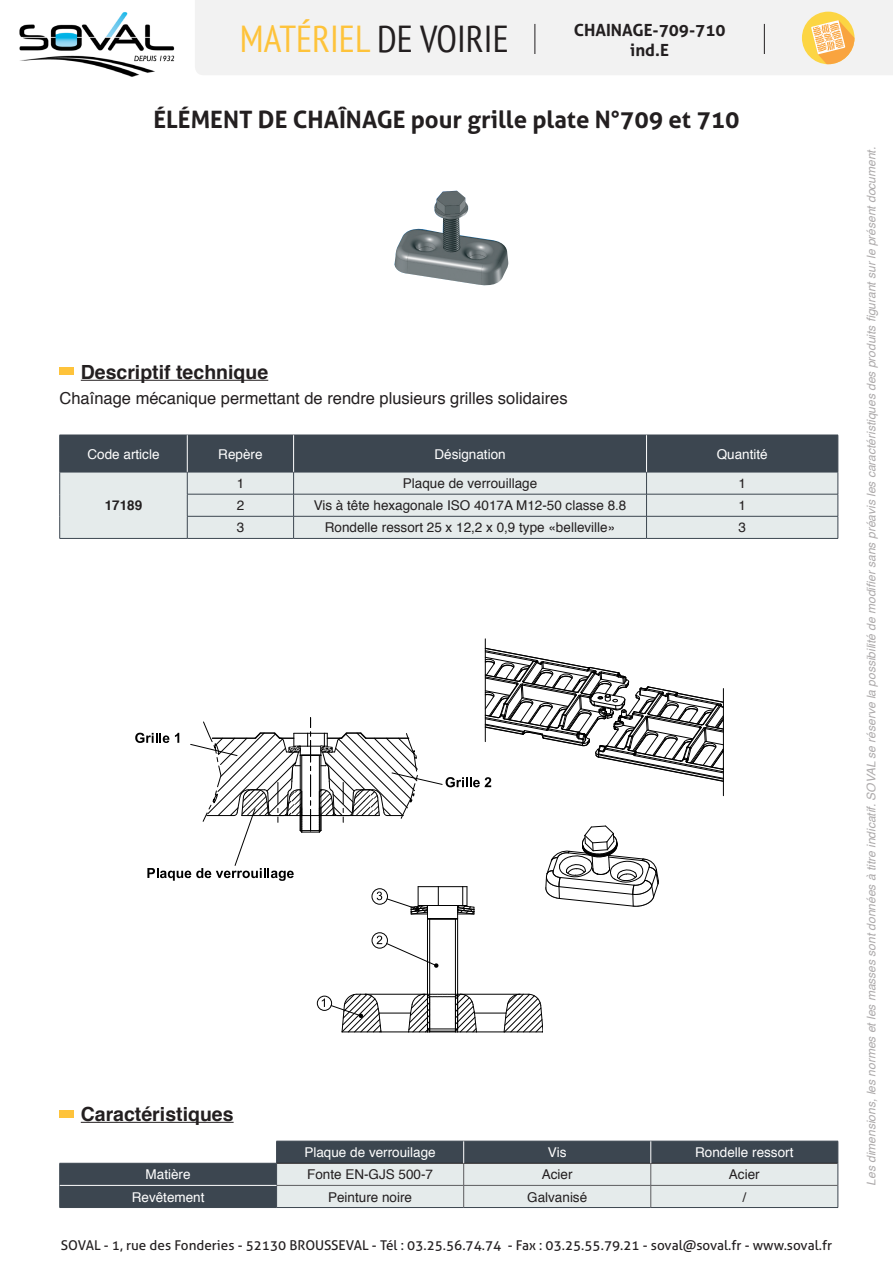
<style>
.page{position:relative;width:893px;height:1263px;background:#fff}
.page>*{position:absolute;margin:0;border:0;box-sizing:border-box;transform-origin:0 0}
.t1{font:condensed 37.5px "PT Sans";color:#fec33b}
.t2{font:700 24px "Aller";color:#231f20}
.t3{font:700 19.5px "Helvetica";color:#231f20}
.t4{font:700 16.8px "Aller";color:#231f20}
.t5{font:16.5px "Helvetica";color:#231f20}
.t6{font:13.5px "Helvetica";color:#231f20}
.t7{font:13.5px "Aller";color:#231f20}
.t8{font:13.5px "Helvetica";color:#fff}
.t9{font:700 13.5px "Helvetica";color:#231f20}
.t10{font:italic 12px "Helvetica";color:#adaaab}
.s1{color:#231f20}
</style>
<div class="page">
<div style="left:195px;top:0;width:698px;height:75px;background:#f2f2f2"></div>
<img style="left:19px;top:12px;width:156px;height:65px">
<hr style="left:534px;top:24px;width:1px;height:30px;background:#231f20">
<hr style="left:764px;top:24px;width:1px;height:30px;background:#231f20">
<div style="left:802px;top:12px;width:52px;height:52px;background:#fcd543;border-radius:50%"></div>
<svg style="left:811px;top:20px;width:43px;height:44px"></svg>
<div style="left:372px;top:932px;width:16px;height:16px;border:1px solid #000;border-radius:50%"></div>
<svg style="left:377px;top:936px;width:61px;height:32px"></svg>
<svg style="left:322px;top:998px;width:3px;height:9px"></svg>
<div style="left:317px;top:996px;width:15px;height:15px;border:1px solid #000;border-radius:50%"></div>
<hr style="left:455px;top:919px;width:1px;height:75px;background:#000">
<hr style="left:429px;top:919px;width:1px;height:75px;background:#000">
<hr style="left:457px;top:919px;width:1px;height:75px;background:#000">
<hr style="left:427px;top:919px;width:1px;height:75px;background:#000">
<svg style="left:331px;top:993px;width:212px;height:40px"></svg>
<svg style="left:135px;top:639px;width:589px;height:280px"></svg>
<hr style="left:60px;top:538px;width:127px;height:1px;background:#3c4650">
<svg style="left:59px;top:435px;width:780px;height:103px;background:#a4acb0"></svg>
<hr style="left:187px;top:538px;width:107px;height:1px;background:#3c4650">
<hr style="left:294px;top:538px;width:352px;height:1px;background:#3c4650">
<hr style="left:646px;top:538px;width:192px;height:1px;background:#3c4650">
<hr style="left:187px;top:435px;width:1px;height:37px;background:#fff">
<hr style="left:293px;top:435px;width:1px;height:37px;background:#fff">
<hr style="left:646px;top:435px;width:1px;height:37px;background:#fff">
<div style="left:60px;top:1162px;width:216px;height:45px;background:#3c4650"></div>
<hr style="left:60px;top:1163px;width:217px;height:1px;background:#3c4650">
<svg style="left:59px;top:1163px;width:1px;height:44px"></svg>
<hr style="left:60px;top:1207px;width:217px;height:1px;background:#3c4650">
<hr style="left:277px;top:1207px;width:187px;height:1px;background:#3c4650">
<hr style="left:464px;top:1207px;width:187px;height:1px;background:#3c4650">
<hr style="left:651px;top:1207px;width:187px;height:1px;background:#3c4650">
<svg style="left:276px;top:1141px;width:563px;height:66px;background:#a7afb2"></svg>
<hr style="left:60px;top:1185px;width:216px;height:1px;background:#fff">
<hr style="left:81px;top:380px;width:187px;height:1px;background:#231f20">
<div style="left:60px;top:368px;width:14px;height:7px;background:#fec33b"></div>
<hr style="left:81px;top:1122px;width:153px;height:1px;background:#231f20">
<div style="left:60px;top:1110px;width:14px;height:7px;background:#fec33b"></div>
<img style="left:394px;top:191px;width:114px;height:95px">
<h1 class="t1" style="left:240px;top:15px;width:270px">MATÉRIEL <span class="s1">DE VOIRIE</span></h1>
<p class="t4" style="left:574px;top:20px;width:153px">CHAINAGE-709-710</p>
<p class="t4" style="left:630px;top:40px;width:40px">ind.E</p>
<p class="t2" style="left:153px;top:105px;width:588px">ÉLÉMENT DE CHAÎNAGE pour grille plate N°709 et 710</p>
<p class="t3" style="left:81px;top:356px;width:189px">Descriptif technique</p>
<p class="t5" style="left:60px;top:385px;width:510px">Chaînage mécanique permettant de rendre plusieurs grilles solidaires</p>
<p class="t8" style="left:87px;top:443px;width:74px">Code article</p>
<p class="t8" style="left:218px;top:443px;width:46px">Repère</p>
<p class="t8" style="left:434px;top:443px;width:73px">Désignation</p>
<p class="t8" style="left:717px;top:443px;width:53px">Quantité</p>
<p class="t9" style="left:105px;top:495px;width:39px">17189</p>
<p class="t6" style="left:237px;top:473px;width:9px">1</p>
<p class="t6" style="left:403px;top:473px;width:136px">Plaque de verrouillage</p>
<p class="t6" style="left:738px;top:473px;width:9px">1</p>
<p class="t6" style="left:237px;top:495px;width:9px">2</p>
<p class="t6" style="left:314px;top:495px;width:314px">Vis à tête hexagonale ISO 4017A M12-50 classe 8.8</p>
<p class="t6" style="left:738px;top:495px;width:9px">1</p>
<p class="t6" style="left:237px;top:517px;width:9px">3</p>
<p class="t6" style="left:325px;top:517px;width:292px">Rondelle ressort 25 x 12,2 x 0,9 type «belleville»</p>
<p class="t6" style="left:738px;top:517px;width:9px">3</p>
<p class="t3" style="left:81px;top:1098px;width:154px">Caractéristiques</p>
<p class="t8" style="left:304px;top:1142px;width:133px">Plaque de verrouilage</p>
<p class="t8" style="left:548px;top:1142px;width:20px">Vis</p>
<p class="t8" style="left:695px;top:1142px;width:100px">Rondelle ressort</p>
<p class="t8" style="left:146px;top:1164px;width:47px">Matière</p>
<p class="t6" style="left:307px;top:1164px;width:128px">Fonte EN-GJS 500-7</p>
<p class="t6" style="left:542px;top:1164px;width:32px">Acier</p>
<p class="t6" style="left:729px;top:1164px;width:32px">Acier</p>
<p class="t8" style="left:132px;top:1186px;width:74px">Revêtement</p>
<p class="t6" style="left:328px;top:1186px;width:86px">Peinture noire</p>
<p class="t6" style="left:527px;top:1186px;width:62px">Galvanisé</p>
<p class="t6" style="left:742px;top:1186px;width:5px">/</p>
<p class="t7" style="left:61px;top:1236px;width:773px">SOVAL - 1, rue des Fonderies - 52130 BROUSSEVAL - Tél : 03.25.56.74.74 - Fax : 03.25.55.79.21 - soval@soval.fr - www.soval.fr</p>
<p class="t10" style="left:862px;top:1185px;width:1040px;rotate:-90deg">Les dimensions, les normes et les masses sont données à titre indicatif. SOVAL se réserve la possibilité de modifier sans préavis les caractéristiques des produits figurant sur le présent document.</p>
</div>
